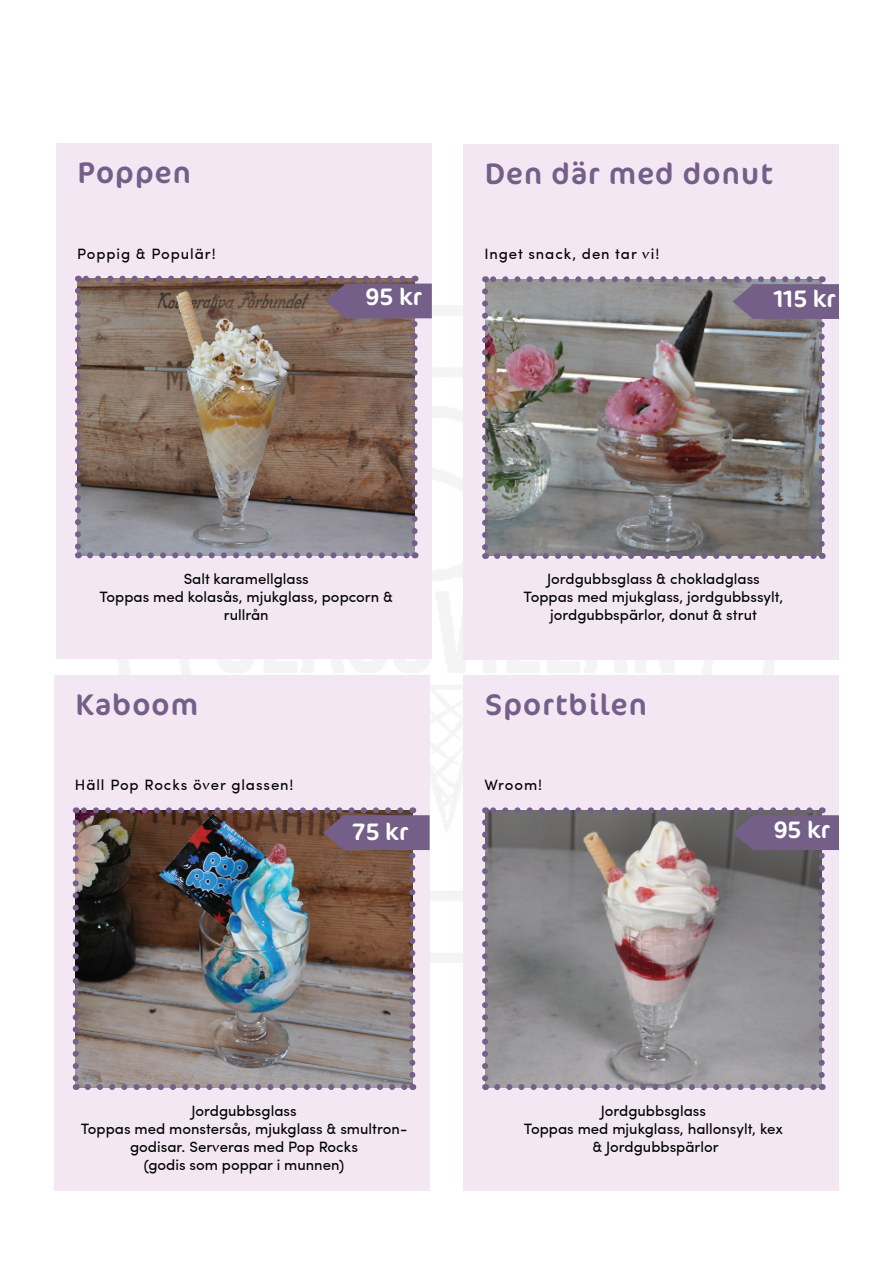
<style>
.page{position:relative;width:893px;height:1263px;background:#fff}
.page>*{position:absolute;margin:0;border:0;box-sizing:border-box;transform-origin:0 0}
.t1{font:30px "Cocon";letter-spacing:.04em;color:#745f88}
.t2{font:24px "Cocon";color:#fff}
.t3{font:24px "Cocon Pro";color:#fff}
.t4{font:15px/18px "Sofia Pro";color:#000;text-align:center}
.t5{font:15px "Sofia Pro";letter-spacing:.06em;color:#000}
</style>
<div class="page">
<div style="left:54px;top:675px;width:376px;height:515px;background:#f2e7f2"></div>
<img style="left:73px;top:807px;width:357px;height:283px">
<div style="left:56px;top:143px;width:376px;height:516px;background:#f2e7f2"></div>
<svg style="left:75px;top:276px;width:357px;height:282px"></svg>
<div style="left:463px;top:675px;width:376px;height:515px;background:#f2e7f2"></div>
<svg style="left:482px;top:807px;width:357px;height:283px"></svg>
<div style="left:463px;top:144px;width:376px;height:515px;background:#f2e7f2"></div>
<img style="left:482px;top:276px;width:357px;height:283px">
<h1 class="t1" style="left:78px;top:155px;width:115px">Poppen</h1>
<p class="t5" style="left:77px;top:242px;width:140px">Poppig &amp; Populär!</p>
<h2 class="t2" style="left:366px;top:283px;width:58px">95 kr</h2>
<h1 class="t1" style="left:485px;top:156px;width:289px">Den där med donut</h1>
<p class="t5" style="left:484px;top:243px;width:176px">Inget snack, den tar vi!</p>
<h2 class="t2" style="left:774px;top:284px;width:64px">115 kr</h2>
<p class="t4" style="left:99px;top:568px;width:295px">Salt karamellglass<br>Toppas med kolasås, mjukglass, popcorn &amp; rullrån</p>
<p class="t4" style="left:524px;top:569px;width:261px">Jordgubbsglass &amp; chokladglass<br>Toppas med mjukglass, jordgubbssylt, jordgubbspärlor, donut &amp; strut</p>
<h1 class="t1" style="left:76px;top:687px;width:124px">Kaboom</h1>
<h1 class="t1" style="left:485px;top:687px;width:163px">Sportbilen</h1>
<p class="t5" style="left:75px;top:774px;width:220px">Häll Pop Rocks över glassen!</p>
<p class="t4" style="left:484px;top:775px;width:59px">Wroom!</p>
<h2 class="t3" style="left:352px;top:816px;width:58px">75 kr</h2>
<h2 class="t2" style="left:774px;top:815px;width:58px">95 kr</h2>
<p class="t4" style="left:81px;top:1100px;width:328px">Jordgubbsglass<br>Toppas med monstersås, mjukglass &amp; smultron&shy;godisar. Serveras med Pop Rocks<br>(godis som poppar i munnen)</p>
<p class="t4" style="left:524px;top:1100px;width:260px">Jordgubbsglass<br>Toppas med mjukglass, hallonsylt, kex &amp; Jordgubbspärlor</p>
</div>
